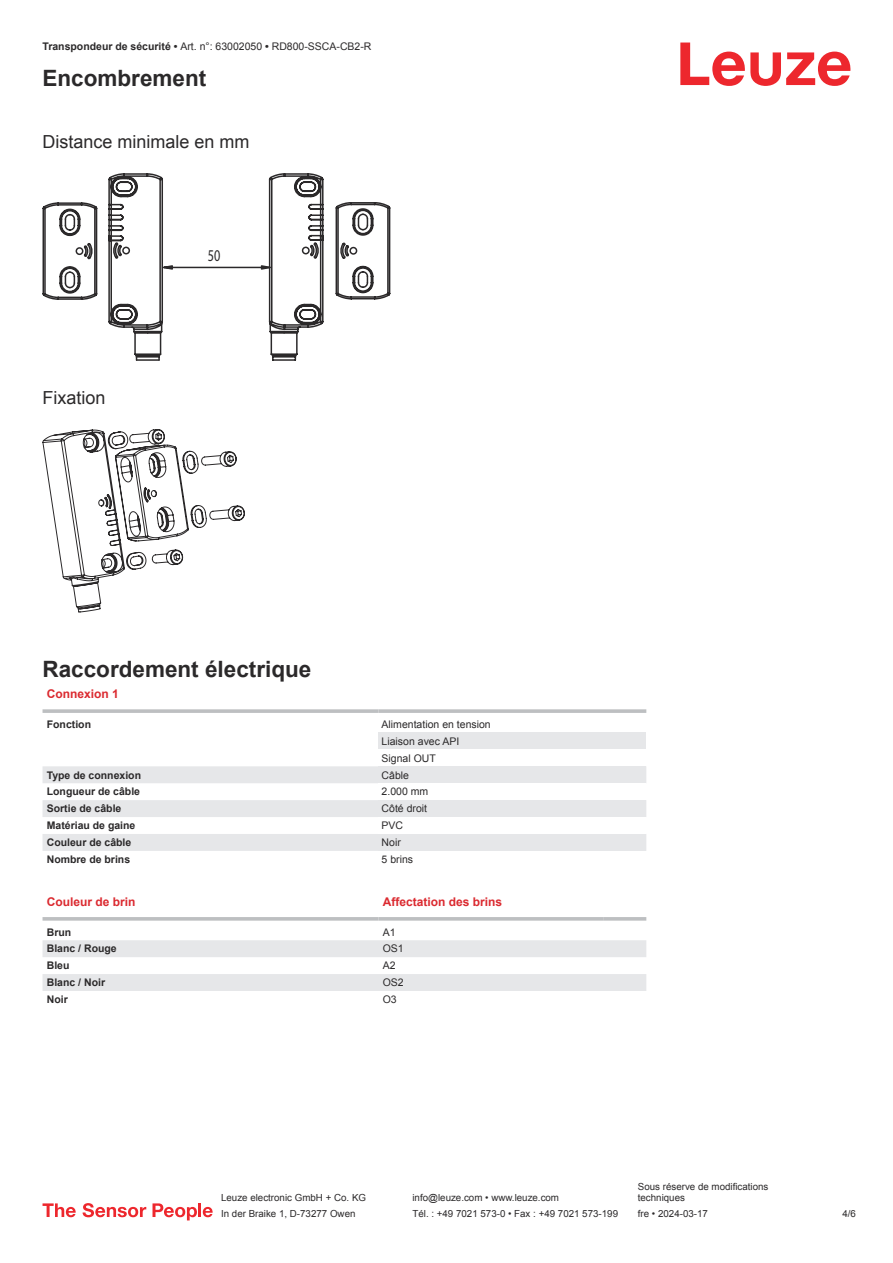
<style>
.page{position:relative;width:893px;height:1263px;background:#fff}
.page>*{position:absolute;margin:0;border:0;box-sizing:border-box;transform-origin:0 0}
.t1{font:700 22.5px "Arial";color:#2b292a}
.t2{font:18px "Arial";color:#2b292a}
.t3{font:16.5px "Myriad Pro";color:#2b292a;scale:.74 1}
.t4{font:700 12px "Arial";color:#db2a30}
.t5{font:10.5px/17px "Arial";color:#2b292a}
.t6{font:700 10.5px "Arial";color:#2b292a}
.t7{font:9.75px/11.7px "Arial";color:#2b292a}
.s1{font-weight:700}
</style>
<div class="page">
<svg style="left:680px;top:43px;width:170px;height:43px"></svg>
<svg style="left:43px;top:766px;width:335px;height:85px;fill:#e6e7e9"></svg>
<svg style="left:43px;top:709px;width:335px;height:4px"></svg>
<svg style="left:378px;top:709px;width:268px;height:4px"></svg>
<div style="left:378px;top:732px;width:268px;height:17px;background:#e6e7e9"></div>
<div style="left:378px;top:766px;width:268px;height:17px;background:#e6e7e9"></div>
<div style="left:378px;top:800px;width:268px;height:17px;background:#e6e7e9"></div>
<div style="left:378px;top:834px;width:268px;height:17px;background:#e6e7e9"></div>
<svg style="left:43px;top:940px;width:603px;height:51px"></svg>
<svg style="left:43px;top:917px;width:335px;height:4px"></svg>
<svg style="left:378px;top:917px;width:226px;height:4px"></svg>
<svg style="left:604px;top:917px;width:42px;height:4px"></svg>
<svg style="left:43px;top:1203px;width:33px;height:14px"></svg>
<svg style="left:83px;top:1203px;width:63px;height:14px"></svg>
<svg style="left:153px;top:1203px;width:44px;height:17px"></svg>
<hr style="left:198px;top:1203px;width:3px;height:14px;background:#ed272d">
<svg style="left:203px;top:1207px;width:10px;height:10px"></svg>
<svg style="left:374px;top:202px;width:16px;height:98px"></svg>
<svg style="left:43px;top:173px;width:331px;height:188px"></svg>
<svg style="left:43px;top:429px;width:202px;height:183px"></svg>
<p class="t5" style="left:43px;top:39px;width:330px"><span class="s1">Transpondeur de sécurité •</span> Art. n°: 63002050 <span class="s1">•</span> RD800-SSCA-CB2-R</p>
<h1 class="t1" style="left:43px;top:70px;width:165px">Encombrement</h1>
<h2 class="t2" style="left:43px;top:135px;width:209px">Distance minimale en mm</h2>
<h2 class="t2" style="left:43px;top:391px;width:65px">Fixation</h2>
<h3 class="t3" style="left:208px;top:245px;width:18px">50</h3>
<h1 class="t1" style="left:43px;top:660px;width:270px">Raccordement électrique</h1>
<p class="t4" style="left:47px;top:690px;width:74px">Connexion 1</p>
<p class="t6" style="left:47px;top:720px;width:46px">Fonction</p>
<p class="t5" style="left:382px;top:717px;width:111px">Alimentation en tension<br>Liaison avec API<br>Signal OUT</p>
<p class="t6" style="left:47px;top:771px;width:96px">Type de connexion</p>
<p class="t5" style="left:382px;top:767px;width:29px">Câble</p>
<p class="t6" style="left:47px;top:788px;width:95px">Longueur de câble</p>
<p class="t5" style="left:382px;top:784px;width:48px">2.000 mm</p>
<p class="t6" style="left:47px;top:805px;width:76px">Sortie de câble</p>
<p class="t5" style="left:382px;top:801px;width:47px">Côté droit</p>
<p class="t6" style="left:47px;top:822px;width:90px">Matériau de gaine</p>
<p class="t5" style="left:382px;top:818px;width:23px">PVC</p>
<p class="t6" style="left:47px;top:838px;width:86px">Couleur de câble</p>
<p class="t5" style="left:382px;top:835px;width:21px">Noir</p>
<p class="t6" style="left:47px;top:855px;width:85px">Nombre de brins</p>
<p class="t5" style="left:382px;top:852px;width:33px">5 brins</p>
<p class="t4" style="left:47px;top:897px;width:90px">Couleur de brin</p>
<p class="t4" style="left:383px;top:897px;width:121px">Affectation des brins</p>
<p class="t6" style="left:47px;top:928px;width:26px">Brun</p>
<p class="t5" style="left:383px;top:924px;width:14px">A1</p>
<p class="t6" style="left:47px;top:945px;width:72px">Blanc / Rouge</p>
<p class="t5" style="left:383px;top:941px;width:23px">OS1</p>
<p class="t6" style="left:47px;top:962px;width:24px">Bleu</p>
<p class="t5" style="left:383px;top:958px;width:14px">A2</p>
<p class="t6" style="left:47px;top:978px;width:60px">Blanc / Noir</p>
<p class="t5" style="left:383px;top:975px;width:23px">OS2</p>
<p class="t6" style="left:47px;top:995px;width:23px">Noir</p>
<p class="t5" style="left:383px;top:992px;width:16px">O3</p>
<p class="t7" style="left:221px;top:1193px;width:146px">Leuze electronic GmbH + Co. KG</p>
<p class="t7" style="left:412px;top:1193px;width:148px">info@leuze.com • www.leuze.com</p>
<p class="t7" style="left:638px;top:1181px;width:132px">Sous réserve de modifications techniques</p>
<p class="t7" style="left:221px;top:1209px;width:136px">In der Braike 1, D-73277 Owen</p>
<p class="t7" style="left:412px;top:1209px;width:207px">Tél. : +49 7021 573-0 • Fax : +49 7021 573-199</p>
<p class="t7" style="left:638px;top:1209px;width:72px">fre • 2024-03-17</p>
<p class="t7" style="left:842px;top:1209px;width:15px">4 /6</p>
</div>
